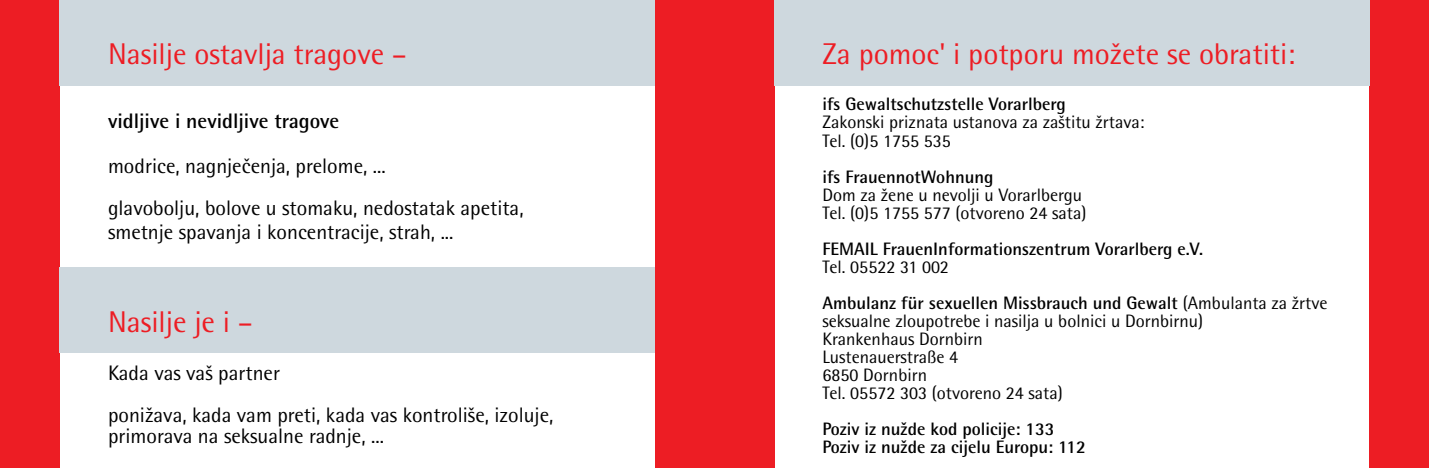
<style>
.page{position:relative;width:1429px;height:468px;background:#fff}
.page>*{position:absolute;margin:0;border:0;box-sizing:border-box;transform-origin:0 0}
.t1{font:30px "Rotis Semi Sans Pro";color:#ed1d24}
.t2{font:21px/42px "Rotis Semi Sans Pro";color:#000}
.t3{font:700 21px "Rotis Semi Sans Pro";color:#000}
.t4{font:18px/18px "Rotis Semi Sans Pro";color:#000}
.t5{font:700 18px/36px "Rotis Semi Sans Pro";color:#000}
.s1{font-weight:400}
</style>
<div class="page">
<div style="left:655px;top:0;width:119px;height:468px;background:#ed1d24"></div>
<div style="left:0;top:0;width:60px;height:468px;background:#ed1d24"></div>
<div style="left:1369px;top:0;width:60px;height:468px;background:#ed1d24"></div>
<div style="left:774px;top:0;width:595px;height:85px;background:#ced8de"></div>
<div style="left:60px;top:0;width:595px;height:85px;background:#ced8de"></div>
<div style="left:60px;top:267px;width:595px;height:85px;background:#ced8de"></div>
<h1 class="t1" style="left:108px;top:36px;width:300px">Nasilje ostavlja tragove –</h1>
<h1 class="t1" style="left:822px;top:36px;width:474px">Za pomoc' i potporu možete se obratiti:</h1>
<p class="t3" style="left:108px;top:108px;width:233px">vidljive i nevidljive tragove</p>
<p class="t2" style="left:108px;top:145px;width:417px">modrice, nagnječenja, prelome, ...<br>glavobolju, bolove u stomaku, nedostatak apetita,</p>
<p class="t2" style="left:108px;top:211px;width:347px">smetnje spavanja i koncentracije, strah, ...</p>
<h1 class="t1" style="left:108px;top:303px;width:146px">Nasilje je i –</h1>
<p class="t2" style="left:108px;top:351px;width:447px">Kada vas vaš partner<br>ponižava, kada vam preti, kada vas kontroliše, izoluje,</p>
<p class="t2" style="left:108px;top:414px;width:277px">primorava na seksualne radnje, ...</p>
<p class="t5" style="left:822px;top:86px;width:245px">ifs Gewaltschutzstelle Vorarlberg</p>
<p class="t4" style="left:822px;top:113px;width:323px">Zakonski priznata ustanova za zaštitu žrtava:<br>Tel. (0)5 1755 535</p>
<p class="t5" style="left:822px;top:158px;width:172px">ifs FrauennotWohnung</p>
<p class="t4" style="left:822px;top:185px;width:265px">Dom za žene u nevolji u Vorarlbergu<br>Tel. (0)5 1755 577 (otvoreno 24 sata)</p>
<p class="t5" style="left:822px;top:230px;width:382px">FEMAIL FrauenInformationszentrum Vorarlberg e.V.</p>
<p class="t5" style="left:822px;top:248px;width:506px"><span class="s1">Tel. 05522 31 002<br></span>Ambulanz für sexuellen Missbrauch und Gewalt <span class="s1">(Ambulanta za žrtve</span></p>
<p class="t4" style="left:822px;top:311px;width:382px">seksualne zloupotrebe i nasilja u bolnici u Dornbirnu)<br>Krankenhaus Dornbirn<br>Lustenauerstraße 4<br>6850 Dornbirn<br>Tel. 05572 303 (otvoreno 24 sata)</p>
<p class="t5" style="left:822px;top:419px;width:265px;line-height:18px">Poziv iz nužde kod policije: 133<br>Poziv iz nužde za cijelu Europu: 112</p>
</div>
